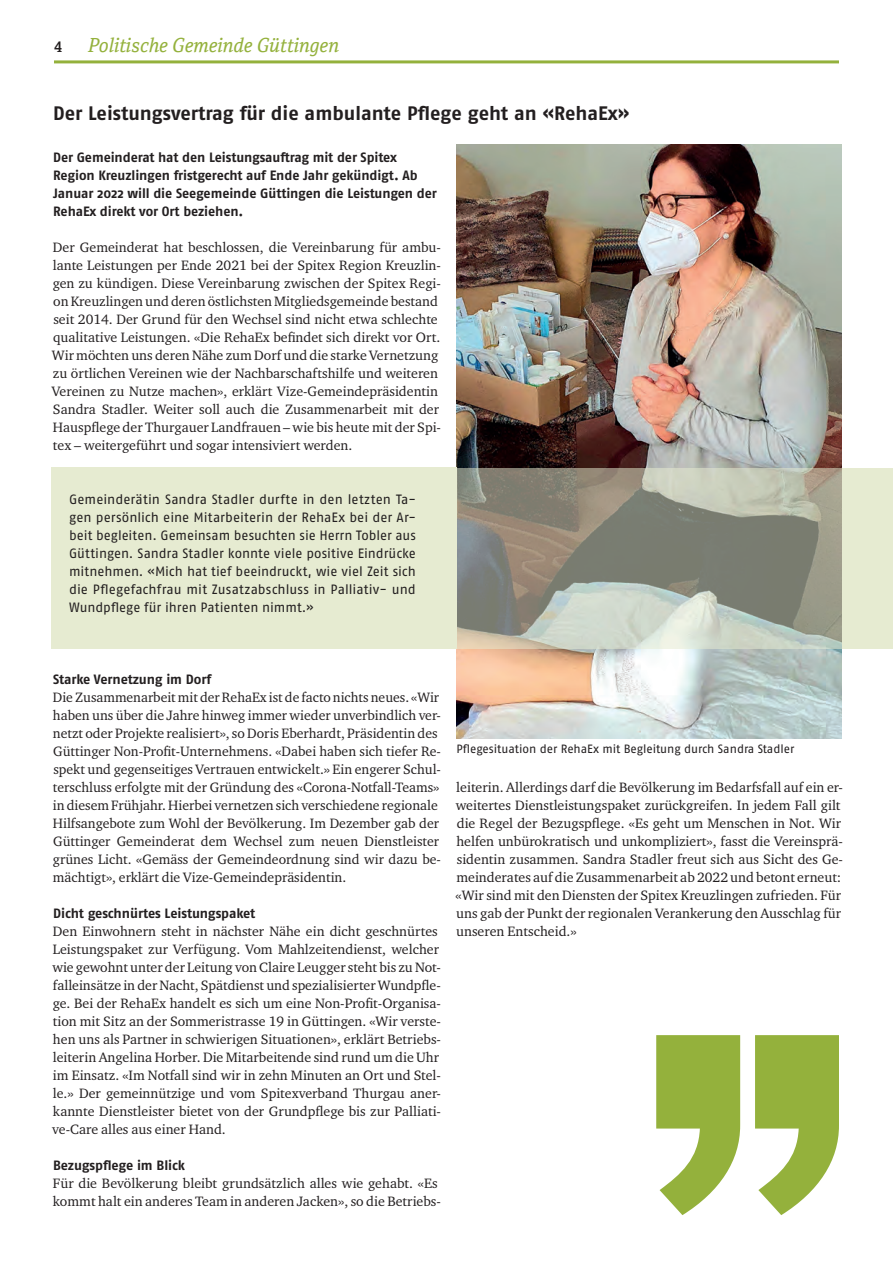
<style>
.page{position:relative;width:893px;height:1263px;background:#fff}
.page>*{position:absolute;margin:0;border:0;box-sizing:border-box;transform-origin:0 0}
.t1{font:700 19.5px "Fago OT";letter-spacing:-.005em;color:#231f20}
.t2{font:italic 19.5px "Cordale";color:#94b13c}
.t3{font:700 15px "Cordale";color:#231f20}
.t4{font:13.95px/18px "Charter ITC Pro";color:#231f20}
.t5{font:13.5px/18px "Fago OT";color:#231f20;text-align:justify}
.t6{font:700 13.5px/18px "Fago OT";letter-spacing:-.01em;color:#231f20}
.t7{font:12px "Fago OT";letter-spacing:-.005em;color:#231f20}
</style>
<div class="page">
<hr style="left:54px;top:60px;width:785px;height:3px;background:#94b13c">
<div style="left:841px;top:468px;width:52px;height:180px;background:#e6ebd1"></div>
<img style="left:457px;top:144px;width:384px;height:594px">
<svg style="left:457px;top:468px;width:384px;height:180px;background:#9b9c8f"></svg>
<div style="left:51px;top:467px;width:406px;height:181px;background:#e6ebd1"></div>
<svg style="left:656px;top:1035px;width:84px;height:180px"></svg>
<svg style="left:755px;top:1035px;width:84px;height:180px"></svg>
<p class="t3" style="left:54px;top:38px;width:10px">4</p>
<h1 class="t2" style="left:88px;top:34px;width:253px">Politische Gemeinde Güttingen</h1>
<h1 class="t1" style="left:53px;top:101px;width:578px">Der Leistungsvertrag für die ambulante Pflege geht an «RehaEx»</h1>
<p class="t6" style="left:53px;top:148px;width:385px">Der Gemeinderat hat den Leistungsauftrag mit der Spitex Region Kreuzlingen fristgerecht auf Ende Jahr gekündigt. Ab Januar 2022 will die Seegemeinde Güttingen die Leistungen der RehaEx direkt vor Ort beziehen.</p>
<p class="t4" style="left:52px;top:238px;width:391px">Der Gemeinderat hat beschlossen, die Vereinbarung für ambu&shy;lante Leistungen per Ende 2021 bei der Spitex Region Kreuzlin&shy;gen zu kündigen. Diese Vereinbarung zwischen der Spitex Regi&shy;on Kreuzlingen und deren östlichsten Mitgliedsgemeinde bestand seit 2014. Der Grund für den Wechsel sind nicht etwa schlechte qualitative Leistungen. «Die RehaEx befindet sich direkt vor Ort.<br>Wir möchten uns deren Nähe zum Dorf und die starke Vernetzung zu örtlichen Vereinen wie der Nachbarschaftshilfe und weiteren Vereinen zu Nutze machen», erklärt Vize-Gemeindepräsidentin Sandra Stadler. Weiter soll auch die Zusammenarbeit mit der Hauspflege der Thurgauer Landfrauen – wie bis heute mit der Spi&shy;tex – weitergeführt und sogar intensiviert werden.</p>
<p class="t5" style="left:69px;top:490px;width:348px">Gemeinderätin Sandra Stadler durfte in den letzten Ta&shy;gen persönlich eine Mitarbeiterin der RehaEx bei der Ar&shy;beit begleiten. Gemeinsam besuchten sie Herrn Tobler aus Güttingen. Sandra Stadler konnte viele positive Eindrücke mitnehmen. «Mich hat tief beeindruckt, wie viel Zeit sich die Pflegefachfrau mit Zusatzabschluss in Palliativ- und Wundpflege für ihren Patienten nimmt.»</p>
<p class="t6" style="left:53px;top:670px;width:160px">Starke Vernetzung im Dorf</p>
<p class="t4" style="left:53px;top:688px;width:390px">Die Zusammenarbeit mit der RehaEx ist de facto nichts neues. «Wir haben uns über die Jahre hinweg immer wieder unverbindlich ver&shy;netzt oder Projekte realisiert», so Doris Eberhardt, Präsidentin des Güttinger Non-Profit-Unternehmens. «Dabei haben sich tiefer Re&shy;spekt und gegenseitiges Vertrauen entwickelt.» Ein engerer Schul&shy;terschluss erfolgte mit der Gründung des «Corona-Notfall-Teams» in diesem Frühjahr. Hierbei vernetzen sich verschiedene regionale Hilfsangebote zum Wohl der Bevölkerung. Im Dezember gab der Güttinger Gemeinderat dem Wechsel zum neuen Dienstleister grünes Licht. «Gemäss der Gemeindeordnung sind wir dazu be&shy;mächtigt», erklärt die Vize-Gemeindepräsidentin.</p>
<p class="t6" style="left:53px;top:904px;width:204px">Dicht geschnürtes Leistungspaket</p>
<p class="t4" style="left:52px;top:922px;width:390px">Den Einwohnern steht in nächster Nähe ein dicht geschnürtes Leistungspaket zur Verfügung. Vom Mahlzeitendienst, welcher wie gewohnt unter der Leitung von Claire Leugger steht bis zu Not&shy;falleinsätze in der Nacht, Spätdienst und spezialisierter Wundpfle&shy;ge. Bei der RehaEx handelt es sich um eine Non-Profit-Organisa&shy;tion mit Sitz an der Sommeristrasse 19 in Güttingen. «Wir verste&shy;hen uns als Partner in schwierigen Situationen», erklärt Betriebs&shy;leiterin Angelina Horber. Die Mitarbeitende sind rund um die Uhr im Einsatz. «Im Notfall sind wir in zehn Minuten an Ort und Stel&shy;le.» Der gemeinnützige und vom Spitexverband Thurgau aner&shy;kannte Dienstleister bietet von der Grundpflege bis zur Palliati&shy;ve-Care alles aus einer Hand.</p>
<p class="t6" style="left:53px;top:1156px;width:133px">Bezugspflege im Blick</p>
<p class="t4" style="left:53px;top:1174px;width:390px">Für die Bevölkerung bleibt grundsätzlich alles wie gehabt. «Es kommt halt ein anderes Team in anderen Jacken», so die Betriebs-</p>
<p class="t7" style="left:457px;top:742px;width:339px">Pflegesituation der RehaEx mit Begleitung durch Sandra Stadler</p>
<p class="t4" style="left:456px;top:778px;width:389px">leiterin. Allerdings darf die Bevölkerung im Bedarfsfall auf ein er&shy;weitertes Dienstleistungspaket zurückgreifen. In jedem Fall gilt die Regel der Bezugspflege. «Es geht um Menschen in Not. Wir helfen unbürokratisch und unkompliziert», fasst die Vereinsprä&shy;sidentin zusammen. Sandra Stadler freut sich aus Sicht des Ge&shy;meinderates auf die Zusammenarbeit ab 2022 und betont erneut: «Wir sind mit den Diensten der Spitex Kreuzlingen zufrieden. Für uns gab der Punkt der regionalen Verankerung den Ausschlag für unseren Entscheid.»</p>
</div>
